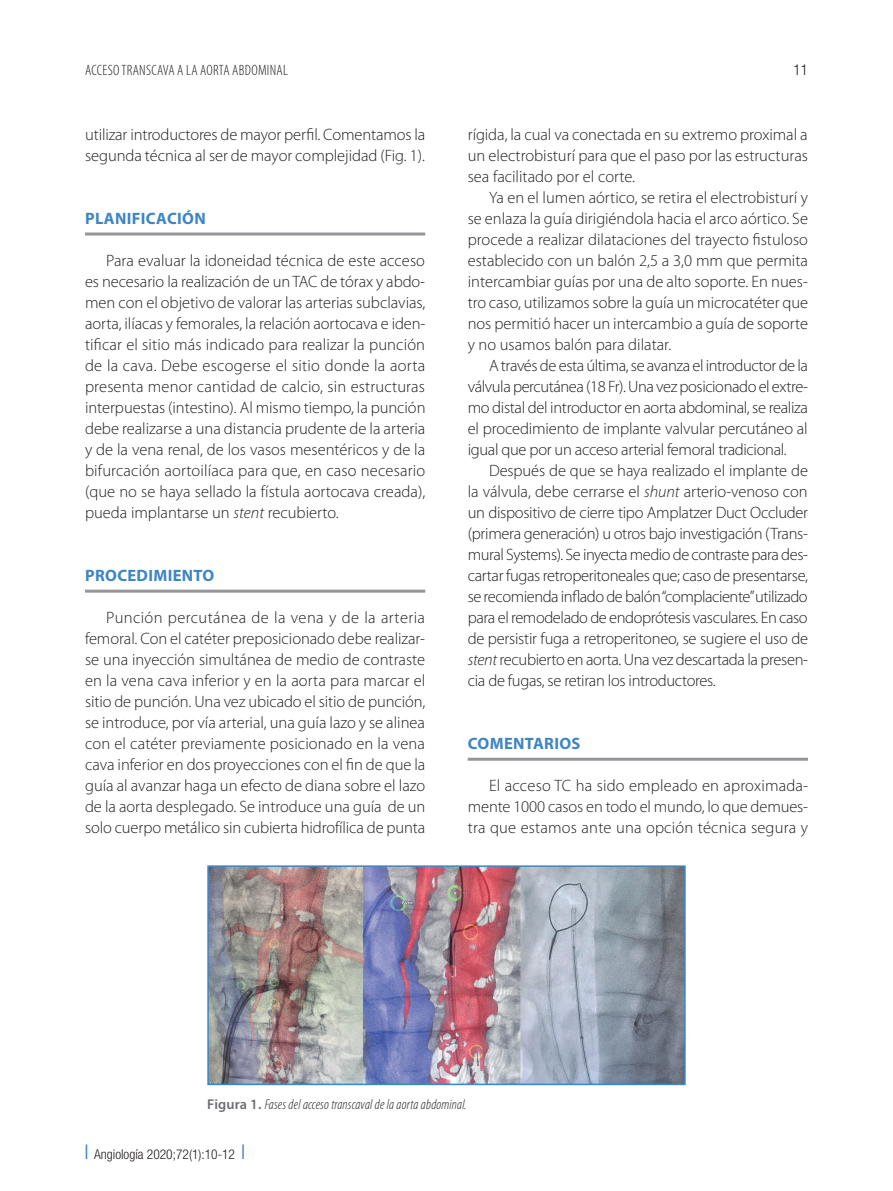
<style>
.page{position:relative;width:893px;height:1191px;background:#fff}
.page>*{position:absolute;margin:0;border:0;box-sizing:border-box;transform-origin:0 0}
.t1{font:300 16.5px/21px "Myriad Pro";letter-spacing:-.005em;color:#231f20;text-align:justify}
.t2{font:700 16.5px "Myriad Pro";letter-spacing:.02em;color:#3e85c5}
.t3{font:300 condensed 15px "Myriad Pro";letter-spacing:.02em;color:#231f20}
.t4{font:300 condensed 15px "Helvetica Neue LT Std";color:#231f20}
.t5{font:italic 300 condensed 14.25px "Myriad Pro";letter-spacing:.01em;color:#231f20}
.t6{font:300 condensed 13.5px "Helvetica Neue LT Std";color:#231f20}
.s1{font-style:italic}
.s2{font-weight:600;font-style:normal;font-stretch:normal;color:#6c6d70}
.s3{color:#3e85c5}
</style>
<div class="page">
<hr style="left:85px;top:232px;width:340px;height:3px;background:#939598">
<hr style="left:85px;top:589px;width:340px;height:3px;background:#939598">
<hr style="left:468px;top:757px;width:340px;height:3px;background:#939598">
<img style="left:210px;top:868px;width:473px;height:214px">
<div style="left:207px;top:865px;width:479px;height:220px;border:2px solid #3e85c5"></div>
<p class="t3" style="left:85px;top:62px;width:204px">ACCESO TRANSCAVA A LA AORTA ABDOMINAL</p>
<p class="t4" style="left:793px;top:61px;width:16px">11</p>
<p class="t1" style="left:85px;top:124px;width:342px">utilizar introductores de mayor perfil. Comentamos la segunda técnica al ser de mayor complejidad (Fig. 1).</p>
<p class="t2" style="left:85px;top:208px;width:122px">PLANIFICACIÓN</p>
<p class="t1" style="left:85px;top:250px;width:342px;text-indent:21px">Para evaluar la idoneidad técnica de este acceso es necesario la realización de un TAC de tórax y abdo&shy;men con el objetivo de valorar las arterias subclavias, aorta, ilíacas y femorales, la relación aortocava e iden&shy;tificar el sitio más indicado para realizar la punción de la cava. Debe escogerse el sitio donde la aorta presenta menor cantidad de calcio, sin estructuras interpuestas (intestino). Al mismo tiempo, la punción debe realizarse a una distancia prudente de la arteria y de la vena renal, de los vasos mesentéricos y de la bifurcación aortoilíaca para que, en caso necesario (que no se haya sellado la fístula aortocava creada), pueda implantarse un <span class="s1">stent</span> recubierto.</p>
<p class="t2" style="left:85px;top:565px;width:131px">PROCEDIMIENTO</p>
<p class="t1" style="left:85px;top:607px;width:342px;text-indent:21px">Punción percutánea de la vena y de la arteria femoral. Con el catéter preposicionado debe realizar&shy;se una inyección simultánea de medio de contraste en la vena cava inferior y en la aorta para marcar el sitio de punción. Una vez ubicado el sitio de punción, se introduce, por vía arterial, una guía lazo y se alinea con el catéter previamente posicionado en la vena cava inferior en dos proyecciones con el fin de que la guía al avanzar haga un efecto de diana sobre el lazo de la aorta desplegado. Se introduce una guía de un solo cuerpo metálico sin cubierta hidrofílica de punta</p>
<p class="t1" style="left:468px;top:124px;width:342px">rígida, la cual va conectada en su extremo proximal a un electrobisturí para que el paso por las estructuras sea facilitado por el corte.</p>
<p class="t1" style="left:468px;top:187px;width:342px;text-indent:21px">Ya en el lumen aórtico, se retira el electrobisturí y se enlaza la guía dirigiéndola hacia el arco aórtico. Se procede a realizar dilataciones del trayecto fistuloso establecido con un balón 2,5 a 3,0 mm que permita intercambiar guías por una de alto soporte. En nues&shy;tro caso, utilizamos sobre la guía un microcatéter que nos permitió hacer un intercambio a guía de soporte y no usamos balón para dilatar.</p>
<p class="t1" style="left:468px;top:355px;width:342px;text-indent:21px">A través de esta última, se avanza el introductor de la válvula percutánea (18 Fr). Una vez posicionado el extre&shy;mo distal del introductor en aorta abdominal, se realiza el procedimiento de implante valvular percutáneo al igual que por un acceso arterial femoral tradicional.</p>
<p class="t1" style="left:468px;top:460px;width:342px;text-indent:21px">Después de que se haya realizado el implante de la válvula, debe cerrarse el <span class="s1">shunt</span> arterio-venoso con un dispositivo de cierre tipo Amplatzer Duct Occluder (primera generación) u otros bajo investigación (Trans&shy;mural Systems). Se inyecta medio de contraste para des&shy;cartar fugas retroperitoneales que; caso de presentarse, se recomienda inflado de balón “complaciente”utilizado para el remodelado de endoprótesis vasculares. En caso de persistir fuga a retroperitoneo, se sugiere el uso de <span class="s1">stent</span> recubierto en aorta. Una vez descartada la presen&shy;cia de fugas, se retiran los introductores.</p>
<p class="t2" style="left:468px;top:733px;width:114px">COMENTARIOS</p>
<p class="t1" style="left:468px;top:775px;width:342px;text-indent:21px">El acceso TC ha sido empleado en aproximada&shy;mente 1000 casos en todo el mundo, lo que demues&shy;tra que estamos ante una opción técnica segura y</p>
<p class="t5" style="left:207px;top:1096px;width:261px"><span class="s2">Figura 1.</span> Fases del acceso transcaval de la aorta abdominal.</p>
<p class="t6" style="left:85px;top:1146px;width:161px"><span class="s3">❘</span> Angiología 2020;72(1):10-12 <span class="s3">❘</span></p>
</div>
